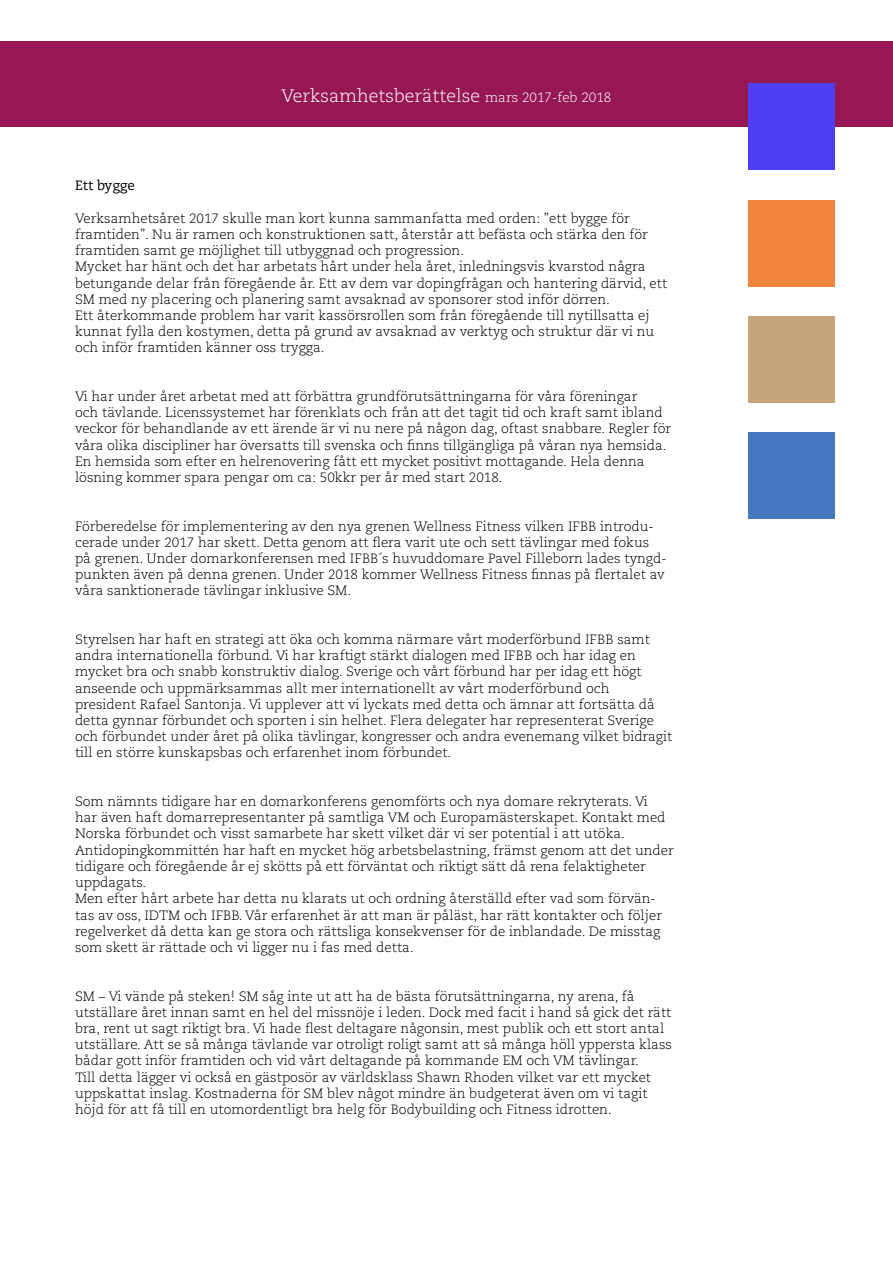
<style>
.page{position:relative;width:893px;height:1263px;background:#fff}
.page>*{position:absolute;margin:0;border:0;box-sizing:border-box;transform-origin:0 0}
.t1{font:300 18px "Caecilia LT Std";color:#fff}
.t2{font:300 13.5px/16.2px "Caecilia LT Std";color:#000}
.t3{font:13.5px "Caecilia LT Std";color:#000}
.s1{font-size:13.5px}
</style>
<div class="page">
<div style="left:0;top:41px;width:893px;height:86px;background:#961754"></div>
<div style="left:748px;top:84px;width:86px;height:86px;background:#503ef2"></div>
<div style="left:748px;top:200px;width:86px;height:86px;background:#f2853e"></div>
<div style="left:748px;top:316px;width:86px;height:86px;background:#c7a379"></div>
<div style="left:748px;top:432px;width:86px;height:86px;background:#4479bf"></div>
<h1 class="t1" style="left:282px;top:86px;width:331px">Verksamhetsberättelse <span class="s1">mars 2017-feb 2018</span></h1>
<p class="t3" style="left:75px;top:178px;width:62px">Ett bygge</p>
<p class="t2" style="left:75px;top:210px;width:594px">Verksamhetsåret 2017 skulle man kort kunna sammanfatta med orden: ”ett bygge för framtiden”. Nu är ramen och konstruktionen satt, återstår att befästa och stärka den för framtiden samt ge möjlighet till utbyggnad och progression.<br>Mycket har hänt och det har arbetats hårt under hela året, inledningsvis kvarstod några betungande delar från föregående år. Ett av dem var dopingfrågan och hantering därvid, ett SM med ny placering och planering samt avsaknad av sponsorer stod inför dörren.<br>Ett återkommande problem har varit kassörsrollen som från föregående till nytillsatta ej kunnat fylla den kostymen, detta på grund av avsaknad av verktyg och struktur där vi nu och inför framtiden känner oss trygga.</p>
<p class="t2" style="left:75px;top:389px;width:598px">Vi har under året arbetat med att förbättra grundförutsättningarna för våra föreningar<br>och tävlande. Licenssystemet har förenklats och från att det tagit tid och kraft samt ibland veckor för behandlande av ett ärende är vi nu nere på någon dag, oftast snabbare. Regler för våra olika discipliner har översatts till svenska och finns tillgängliga på våran nya hemsida.<br>En hemsida som efter en helrenovering fått ett mycket positivt mottagande. Hela denna lösning kommer spara pengar om ca: 50kkr per år med start 2018.</p>
<p class="t2" style="left:75px;top:518px;width:593px">Förberedelse för implementering av den nya grenen Wellness Fitness vilken IFBB introdu&shy;cerade under 2017 har skett. Detta genom att flera varit ute och sett tävlingar med fokus på grenen. Under domarkonferensen med IFBB´s huvuddomare Pavel Filleborn lades tyngd&shy;punkten även på denna grenen. Under 2018 kommer Wellness Fitness finnas på flertalet av våra sanktionerade tävlingar inklusive SM.</p>
<p class="t2" style="left:75px;top:632px;width:599px">Styrelsen har haft en strategi att öka och komma närmare vårt moderförbund IFBB samt andra internationella förbund. Vi har kraftigt stärkt dialogen med IFBB och har idag en mycket bra och snabb konstruktiv dialog. Sverige och vårt förbund har per idag ett högt anseende och uppmärksammas allt mer internationellt av vårt moderförbund och president Rafael Santonja. Vi upplever att vi lyckats med detta och ämnar att fortsätta då detta gynnar förbundet och sporten i sin helhet. Flera delegater har representerat Sverige och förbundet under året på olika tävlingar, kongresser och andra evenemang vilket bidragit till en större kunskapsbas och erfarenhet inom förbundet.</p>
<p class="t2" style="left:75px;top:794px;width:600px">Som nämnts tidigare har en domarkonferens genomförts och nya domare rekryterats. Vi<br>har även haft domarrepresentanter på samtliga VM och Europamästerskapet. Kontakt med Norska förbundet och visst samarbete har skett vilket där vi ser potential i att utöka.<br>Antidopingkommittén har haft en mycket hög arbetsbelastning, främst genom att det under tidigare och föregående år ej skötts på ett förväntat och riktigt sätt då rena felaktigheter uppdagats.<br>Men efter hårt arbete har detta nu klarats ut och ordning återställd efter vad som förvän&shy;tas av oss, IDTM och IFBB. Vår erfarenhet är att man är påläst, har rätt kontakter och följer regelverket då detta kan ge stora och rättsliga konsekvenser för de inblandade. De misstag som skett är rättade och vi ligger nu i fas med detta.</p>
<p class="t2" style="left:75px;top:988px;width:599px">SM – Vi vände på steken! SM såg inte ut att ha de bästa förutsättningarna, ny arena, få utställare året innan samt en hel del missnöje i leden. Dock med facit i hand så gick det rätt bra, rent ut sagt riktigt bra. Vi hade flest deltagare någonsin, mest publik och ett stort antal utställare. Att se så många tävlande var otroligt roligt samt att så många höll yppersta klass bådar gott inför framtiden och vid vårt deltagande på kommande EM och VM tävlingar.<br>Till detta lägger vi också en gästposör av världsklass Shawn Rhoden vilket var ett mycket uppskattat inslag. Kostnaderna för SM blev något mindre än budgeterat även om vi tagit höjd för att få till en utomordentligt bra helg för Bodybuilding och Fitness idrotten.</p>
</div>
